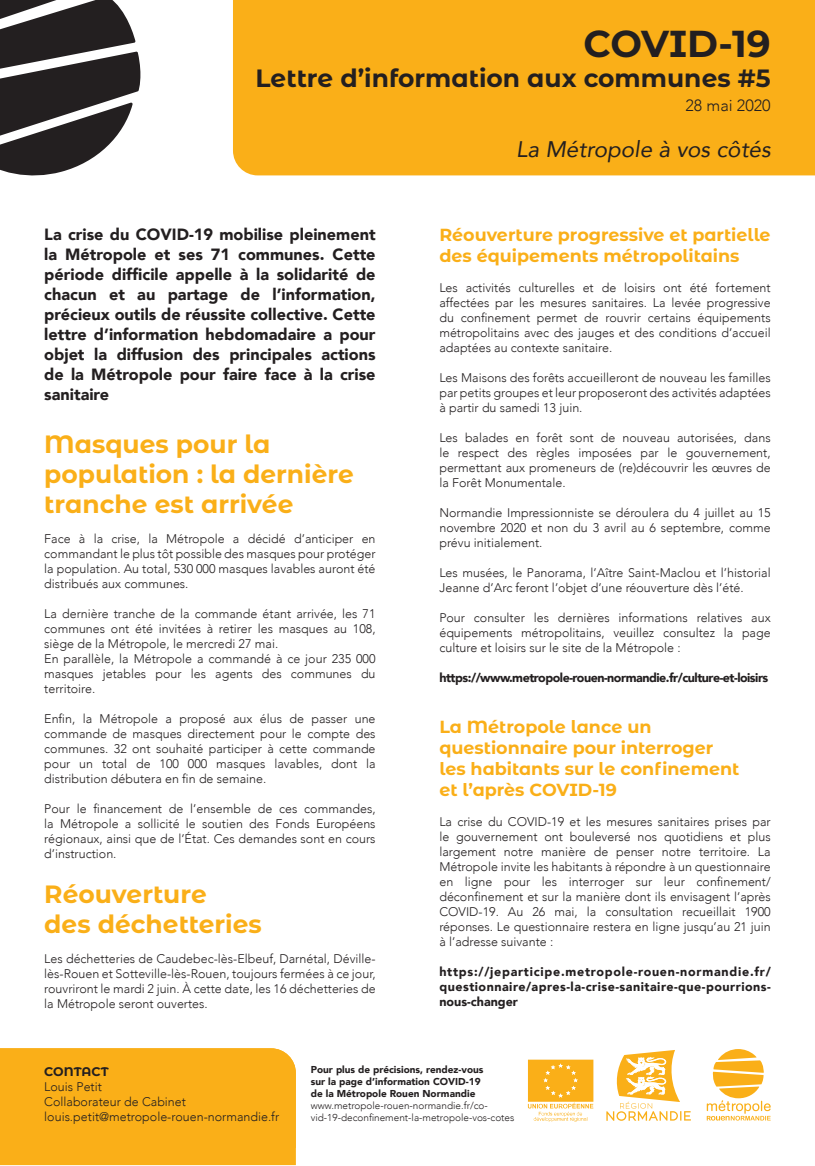
<style>
.page{position:relative;width:815px;height:1166px;background:#fff}
.page>*{position:absolute;margin:0;border:0;box-sizing:border-box;transform-origin:0 0}
.t1{font:700 37.5px "Montserrat Alternates";color:#231f20}
.t2{font:700 25px/30px "Montserrat Alternates";color:#faaf18}
.t3{font:700 25px "Montserrat Alternates";color:#231f20}
.t4{font:italic 22.5px "Avenir";color:#231f20}
.t5{font:700 17.5px/21px "Montserrat Alternates";color:#faaf18}
.t6{font:900 16.25px/20px "Avenir";color:#231f20;text-align:justify}
.t7{font:300 16.25px "Avenir";color:#231f20}
.t8{font:300 12.5px/15px "Avenir";color:#231f20;text-align:justify}
.t9{font:900 12.5px/15px "Avenir";letter-spacing:-.01em;color:#231f20;text-align:justify}
.t10{font:900 12.5px "Avenir";letter-spacing:-.04em;color:#231f20}
.t11{font:700 12.5px "Montserrat Alternates";color:#231f20}
.t12{font:900 10px/12px "Avenir";color:#231f20}
.t13{font:300 10px/12px "Avenir";color:#231f20}
</style>
<div class="page">
<div style="left:0;top:1048px;width:296px;height:117px;background:#faaf18"></div>
<div style="left:233px;top:0;width:582px;height:175px;background:#faaf18"></div>
<svg style="left:0;top:0;width:141px;height:176px"></svg>
<svg style="left:707px;top:1049px;width:64px;height:71px"></svg>
<svg style="left:527px;top:1059px;width:67px;height:63px"></svg>
<svg style="left:606px;top:1050px;width:85px;height:71px"></svg>
<h1 class="t1" style="left:583px;top:16px;width:189px">COVID-19</h1>
<h2 class="t3" style="left:256px;top:60px;width:517px">Lettre d’information aux communes #5</h2>
<h3 class="t7" style="left:685px;top:96px;width:87px">28 mai 2020</h3>
<p class="t6" style="left:44px;top:224px;width:333px">La crise du COVID-19 mobilise pleinement la Métropole et ses 71 communes. Cette période difficile appelle à la solidarité de chacun et au partage de l’information, précieux outils de réussite collective. Cette lettre d’information hebdomadaire a pour objet la diffusion des principales actions de la Métropole pour faire face à la crise sanitaire</p>
<h2 class="t2" style="left:44px;top:428px;width:311px">Masques pour la population : la dernière tranche est arrivée</h2>
<p class="t8" style="left:44px;top:531px;width:333px">Face à la crise, la Métropole a décidé d’anticiper en commandant le plus tôt possible des masques pour protéger la population. Au total, 530 000 masques lavables auront été distribués aux communes.</p>
<p class="t8" style="left:44px;top:606px;width:333px;text-align:left">La dernière tranche de la commande étant arrivée, les 71 communes ont été invitées à retirer les masques au 108, siège de la Métropole, le mercredi 27 mai.<br>En parallèle, la Métropole a commandé à ce jour 235 000 masques jetables pour les agents des communes du territoire.</p>
<p class="t8" style="left:44px;top:711px;width:333px">Enfin, la Métropole a proposé aux élus de passer une commande de masques directement pour le compte des communes. 32 ont souhaité participer à cette commande pour un total de 100 000 masques lavables, dont la distribution débutera en fin de semaine.</p>
<p class="t8" style="left:44px;top:801px;width:333px">Pour le financement de l’ensemble de ces commandes, la Métropole a sollicité le soutien des Fonds Européens régionaux, ainsi que de l’État. Ces demandes sont en cours d’instruction.</p>
<h2 class="t2" style="left:44px;top:878px;width:219px">Réouverture<br>des déchetteries</h2>
<p class="t8" style="left:44px;top:951px;width:333px">Les déchetteries de Caudebec-lès-Elbeuf, Darnétal, Déville&shy;lès-Rouen et Sotteville-lès-Rouen, toujours fermées à ce jour, rouvriront le mardi 2 juin. À cette date, les 16 déchetteries de la Métropole seront ouvertes.</p>
<h3 class="t4" style="left:516px;top:136px;width:256px">La Métropole à vos côtés</h3>
<h3 class="t5" style="left:439px;top:223px;width:333px">Réouverture progressive et partielle des équipements métropolitains</h3>
<p class="t8" style="left:439px;top:280px;width:333px">Les activités culturelles et de loisirs ont été fortement affectées par les mesures sanitaires. La levée progressive du confinement permet de rouvrir certains équipements métropolitains avec des jauges et des conditions d’accueil adaptées au contexte sanitaire.</p>
<p class="t8" style="left:439px;top:370px;width:333px">Les Maisons des forêts accueilleront de nouveau les familles par petits groupes et leur proposeront des activités adaptées à partir du samedi 13 juin.</p>
<p class="t8" style="left:439px;top:430px;width:333px">Les balades en forêt sont de nouveau autorisées, dans le respect des règles imposées par le gouvernement, permettant aux promeneurs de (re)découvrir les œuvres de la Forêt Monumentale.</p>
<p class="t8" style="left:439px;top:505px;width:333px">Normandie Impressionniste se déroulera du 4 juillet au 15 novembre 2020 et non du 3 avril au 6 septembre, comme prévu initialement.</p>
<p class="t8" style="left:439px;top:565px;width:333px">Les musées, le Panorama, l’Aître Saint-Maclou et l’historial<br>Jeanne d’Arc feront l’objet d’une réouverture dès l’été.</p>
<p class="t8" style="left:439px;top:610px;width:333px">Pour consulter les dernières informations relatives aux équipements métropolitains, veuillez consultez la page culture et loisirs sur le site de la Métropole :</p>
<p class="t10" style="left:439px;top:667px;width:330px">https://www.metropole-rouen-normandie.fr/culture-et-loisirs</p>
<h3 class="t5" style="left:439px;top:715px;width:302px">La Métropole lance un questionnaire pour interroger les habitants sur le confinement et l’après COVID-19</h3>
<p class="t8" style="left:439px;top:814px;width:333px">La crise du COVID-19 et les mesures sanitaires prises par le gouvernement ont bouleversé nos quotidiens et plus largement notre manière de penser notre territoire. La Métropole invite les habitants à répondre à un questionnaire en ligne pour les interroger sur leur confinement/ déconfinement et sur la manière dont ils envisagent l’après COVID-19. Au 26 mai, la consultation recueillait 1900 réponses. Le questionnaire restera en ligne jusqu’au 21 juin à l’adresse suivante :</p>
<p class="t9" style="left:439px;top:964px;width:333px">https://jeparticipe.metropole-rouen-normandie.fr/ questionnaire/apres-la-crise-sanitaire-que-pourrions&shy;nous-changer</p>
<p class="t11" style="left:44px;top:1062px;width:66px">CONTACT</p>
<p class="t8" style="left:44px;top:1079px;width:236px;text-align:left">Louis Petit<br>Collaborateur de Cabinet louis.petit@metropole-rouen-normandie.fr</p>
<p class="t12" style="left:311px;top:1063px;width:174px">Pour plus de précisions, rendez-vous sur la page d’information COVID-19 de la Métropole Rouen Normandie</p>
<p class="t13" style="left:311px;top:1099px;width:205px">www.metropole-rouen-normandie.fr/co&shy;vid-19-deconfinement-la-metropole-vos-cotes</p>
</div>
